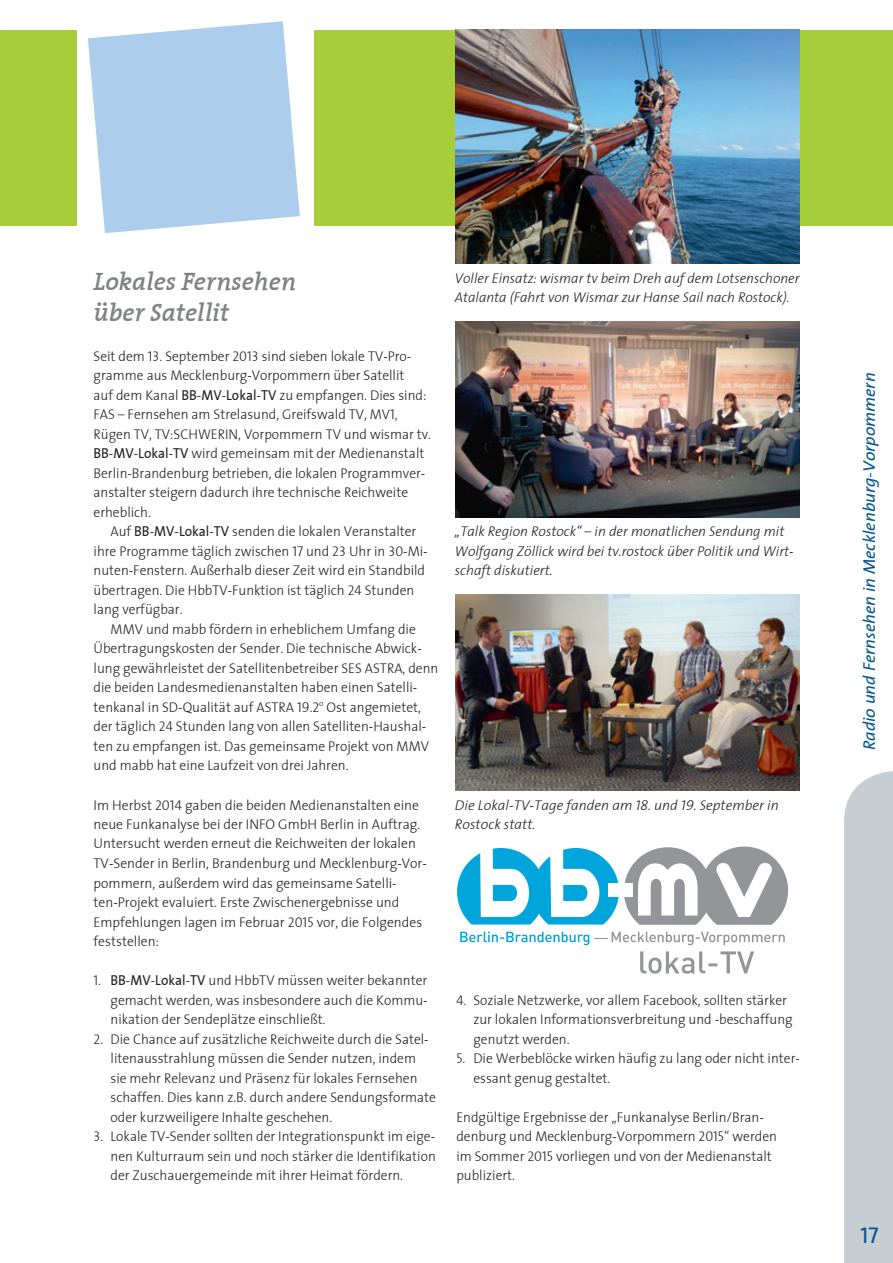
<style>
.page{position:relative;width:893px;height:1263px;background:#fff}
.page>*{position:absolute;margin:0;border:0;box-sizing:border-box;transform-origin:0 0}
.t1{font:italic 600 27px "The Serif";color:#808285}
.t2{font:italic 600 25.5px/31.5px "The Serif";color:#808285}
.t3{font:22.5px "The Sans ZHW1 Plain";color:#01568d}
.t4{font:italic 16.5px "The Sans ZHW1";color:#01568d;scale:1.06 1}
.t5{font:14.25px/19.5px "The Sans Light ZHW1 Plain";color:#231f20;scale:.95 1}
.t6{font:14.25px/19.5px "The Sans Light ZHW1 Plain";color:#231f20;scale:.96 1}
.t7{font:italic 14.25px/19.5px "The Sans Light ZHW1";color:#231f20}
.s1{font-family:"The Sans ZHW1 Plain"}
</style>
<div class="page">
<div style="left:844px;top:771px;width:49px;height:492px;background:#c6ced4"></div>
<div style="left:0;top:30px;width:77px;height:195px;background:#a6ce39"></div>
<div style="left:315px;top:30px;width:578px;height:195px;background:#a6ce39"></div>
<svg style="left:88px;top:21px;width:212px;height:212px;background:#b8d4ed"></svg>
<img style="left:455px;top:30px;width:344px;height:234px">
<img style="left:455px;top:322px;width:344px;height:195px">
<img style="left:455px;top:595px;width:344px;height:195px">
<svg style="left:460px;top:932px;width:325px;height:13px"></svg>
<svg style="left:640px;top:951px;width:114px;height:23px"></svg>
<svg style="left:457px;top:846px;width:331px;height:79px"></svg>
<div style="left:609px;top:884px;width:24px;height:13px;background:#fff"></div>
<h2 class="t2" style="left:94px;top:264px;width:204px">Lokales Fernsehen uber Satellit</h2>
<p class="t5" style="left:94px;top:346px;width:357px">Seit dem 13. September 2013 sind sieben lokale TV-Pro&shy;gramme aus Mecklenburg-Vorpommern über Satellit<br>auf dem Kanal <span class="s1">BB-MV-Lokal-TV</span> zu empfangen. Dies sind:<br>FAS – Fernsehen am Strelasund, Greifswald TV, MV1, Rügen TV, TV:SCHWERIN, Vorpommern TV und wismar tv.<br><span class="s1">BB-MV-Lokal-TV</span> wird gemeinsam mit der Medienanstalt Berlin-Brandenburg betrieben, die lokalen Programmver&shy;anstalter steigern dadurch ihre technische Reichweite erheblich.</p>
<p class="t5" style="left:94px;top:521px;width:353px;text-indent:17px">Auf <span class="s1">BB-MV-Lokal-TV</span> senden die lokalen Veranstalter ihre Programme täglich zwischen 17 und 23 Uhr in 30-Mi&shy;nuten-Fenstern. Außerhalb dieser Zeit wird ein Standbild übertragen. Die HbbTV-Funktion ist täglich 24 Stunden lang verfügbar.</p>
<p class="t5" style="left:94px;top:619px;width:364px;text-indent:17px">MMV und mabb fördern in erheblichem Umfang die Übertragungskosten der Sender. Die technische Abwick&shy;lung gewährleistet der Satellitenbetreiber SES ASTRA, denn die beiden Landesmedienanstalten haben einen Satelli&shy;tenkanal in SD‐Qualität auf ASTRA 19.2<sup>o</sup> Ost angemietet, der täglich 24 Stunden lang von allen Satelliten-Haushal&shy;ten zu empfangen ist. Das gemeinsame Projekt von MMV und mabb hat eine Laufzeit von drei Jahren.</p>
<p class="t6" style="left:94px;top:794px;width:349px">Im Herbst 2014 gaben die beiden Medienanstalten eine neue Funkanalyse bei der INFO GmbH Berlin in Auftrag.<br>Untersucht werden erneut die Reichweiten der lokalen TV-Sender in Berlin, Brandenburg und Mecklenburg-Vor&shy;pommern, außerdem wird das gemeinsame Satelli&shy;ten-Projekt evaluiert. Erste Zwischenergebnisse und Empfehlungen lagen im Februar 2015 vor, die Folgendes feststellen:</p>
<p class="t5" style="left:111px;top:970px;width:335px;text-align:justify;text-indent:-17px">1. <span class="s1">BB-MV-Lokal-TV</span> und HbbTV müssen weiter bekannter gemacht werden, was insbesondere auch die Kommu&shy;nikation der Sendeplätze einschließt.</p>
<p class="t5" style="left:111px;top:1028px;width:344px;text-indent:-17px">2. Die Chance auf zusätzliche Reichweite durch die Satel&shy;litenausstrahlung müssen die Sender nutzen, indem<br>sie mehr Relevanz und Präsenz für lokales Fernsehen schaffen. Dies kann z.B. durch andere Sendungsformate oder kurzweiligere Inhalte geschehen.</p>
<p class="t5" style="left:111px;top:1126px;width:344px;text-align:justify;text-indent:-17px">3. Lokale TV-Sender sollten der Integrationspunkt im eige&shy;nen Kulturraum sein und noch stärker die Identifikation der Zuschauergemeinde mit ihrer Heimat fördern.</p>
<h1 class="t1" style="left:97px;top:274px;width:13px">..</h1>
<p class="t7" style="left:455px;top:268px;width:346px">Voller Einsatz: wismar tv beim Dreh auf dem Lotsenschoner<br>Atalanta (Fahrt von Wismar zur Hanse Sail nach Rostock).</p>
<p class="t7" style="left:455px;top:521px;width:340px">„Talk Region Rostock“ – in der monatlichen Sendung mit<br>Wolfgang Zöllick wird bei tv.rostock über Politik und Wirt&shy;schaft diskutiert.</p>
<p class="t7" style="left:455px;top:794px;width:325px">Die Lokal-TV-Tage fanden am 18. und 19. September in<br>Rostock statt.</p>
<p class="t5" style="left:473px;top:989px;width:338px;text-indent:-17px">4. Soziale Netzwerke, vor allem Facebook, sollten stärker zur lokalen Informationsverbreitung und -beschaffung genutzt werden.</p>
<p class="t5" style="left:473px;top:1048px;width:345px;text-indent:-17px">5. Die Werbeblöcke wirken häufig zu lang oder nicht inter&shy;essant genug gestaltet.</p>
<p class="t5" style="left:456px;top:1106px;width:339px">Endgültige Ergebnisse der „Funkanalyse Berlin/Bran&shy;denburg und Mecklenburg-Vorpommern 2015“ werden im Sommer 2015 vorliegen und von der Medienanstalt publiziert.</p>
<p class="t4" style="left:855px;top:750px;width:358px;rotate:-90deg">Radio und Fernsehen in Mecklenburg-Vorpommern</p>
<h3 class="t3" style="left:860px;top:1217px;width:20px">17</h3>
</div>
